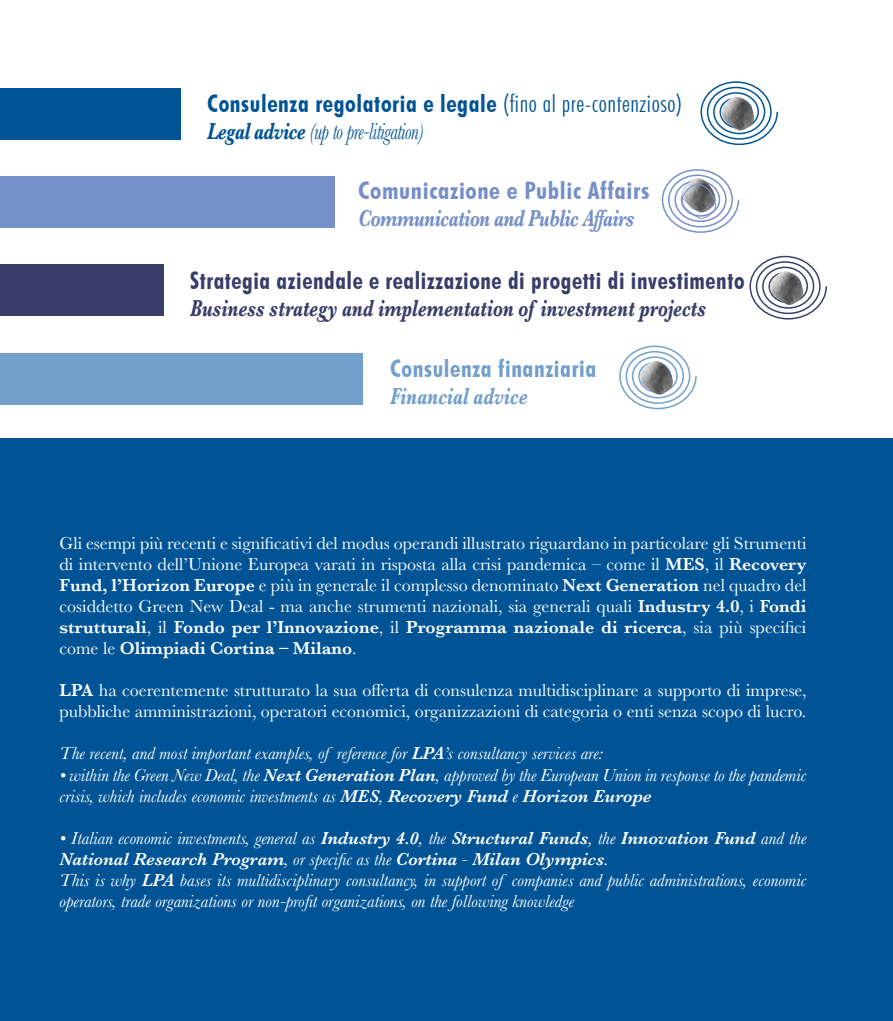
<style>
.page{position:relative;width:893px;height:1021px;background:#fff}
.page>*{position:absolute;margin:0;border:0;box-sizing:border-box;transform-origin:0 0}
.t1{font:700 condensed 24px "Futura BT";letter-spacing:.025em;color:#383d69}
.t2{font:italic 700 24px "Baskerville";color:#383d69;scale:.75 1}
.t3{font:700 condensed 24px "Futura BT";letter-spacing:.025em;color:#005496}
.t4{font:italic 24px "Baskerville";letter-spacing:-.025em;color:#005496;scale:.75 1}
.t5{font:italic 700 24px "Baskerville";letter-spacing:-.025em;color:#758fc9;scale:.75 1}
.t6{font:700 condensed 24px "Futura BT";letter-spacing:.025em;color:#758fc9;scale:1.05 1}
.t7{font:700 condensed 24px "Futura BT";letter-spacing:.025em;color:#739ecc}
.t8{font:italic 700 24px "Baskerville";color:#739ecc;scale:.75 1}
.t9{font:18px/21px "Baskerville";color:#fff;text-align:justify}
.t10{font:italic 18px/21px "Baskerville";color:#fff}
.s1{font-weight:300}
.s2{font-weight:700}
.s3{font-weight:600}
</style>
<div class="page">
<div style="left:0;top:88px;width:180px;height:51px;background:#005496"></div>
<div style="left:0;top:439px;width:893px;height:581px;background:#005496"></div>
<div style="left:0;top:176px;width:335px;height:52px;background:#7690c9"></div>
<div style="left:0;top:265px;width:164px;height:51px;background:#393d68"></div>
<div style="left:0;top:353px;width:363px;height:51px;background:#729fcc"></div>
<svg style="left:700px;top:81px;width:78px;height:64px"></svg>
<img style="left:721px;top:97px;width:33px;height:34px">
<svg style="left:662px;top:169px;width:77px;height:64px"></svg>
<svg style="left:749px;top:256px;width:78px;height:63px"></svg>
<img style="left:770px;top:271px;width:33px;height:34px">
<svg style="left:619px;top:345px;width:78px;height:64px"></svg>
<img style="left:640px;top:361px;width:33px;height:34px">
<h1 class="t3" style="left:207px;top:89px;width:476px">Consulenza regolatoria e legale <span class="s1">(fino al pre-contenzioso)</span></h1>
<h1 class="t4" style="left:207px;top:116px;width:291px"><span class="s2">Legal advice</span> (up to pre-litigation)</h1>
<h1 class="t6" style="left:358px;top:176px;width:279px">Comunicazione e Public Affairs</h1>
<h1 class="t5" style="left:358px;top:202px;width:370px">Communication and Public Affairs</h1>
<h1 class="t1" style="left:190px;top:266px;width:556px">Strategia aziendale e realizzazione di progetti di investimento</h1>
<h1 class="t2" style="left:190px;top:292px;width:689px">Business strategy and implementation of investment projects</h1>
<h1 class="t7" style="left:390px;top:353px;width:208px">Consulenza finanziaria</h1>
<h1 class="t8" style="left:390px;top:379px;width:185px">Financial advice</h1>
<p class="t9" style="left:60px;top:533px;width:748px">Gli esempi più recenti e significativi del modus operandi illustrato riguardano in particolare gli Strumenti di intervento dell’Unione Europea varati in risposta alla crisi pandemica – come il <span class="s3">MES</span>, il <span class="s3">Recovery Fund, l’Horizon Europe</span> e più in generale il complesso denominato <span class="s3">Next Generation</span> nel quadro del cosiddetto Green New Deal - ma anche strumenti nazionali, sia generali quali <span class="s3">Industry 4.0</span>, i <span class="s3">Fondi strutturali</span>, il <span class="s3">Fondo per l’Innovazione</span>, il <span class="s3">Programma nazionale di ricerca</span>, sia più specifici come le <span class="s3">Olimpiadi Cortina</span> <span class="s2">–</span> <span class="s3">Milano</span>.</p>
<p class="t9" style="left:60px;top:680px;width:748px"><span class="s3">LPA</span> ha coerentemente strutturato la sua offerta di consulenza multidisciplinare a supporto di imprese, pubbliche amministrazioni, operatori economici, organizzazioni di categoria o enti senza scopo di lucro.</p>
<p class="t10" style="left:60px;top:743px;width:545px">The recent, and most important examples, of reference for <span class="s3">LPA</span>’s consultancy services are:</p>
<p class="t10" style="left:60px;top:764px;width:748px">• within the Green New Deal, the <span class="s3">Next Generation Plan</span>, approved by the European Union in response to the pandemic crisis, which includes economic investments as <span class="s3">MES</span>, <span class="s3">Recovery Fund</span> e <span class="s3">Horizon Europe</span></p>
<p class="t10" style="left:60px;top:827px;width:748px">• Italian economic investments, general as <span class="s3">Industry 4.0</span>, the <span class="s3">Structural Funds</span>, the <span class="s3">Innovation Fund</span> and the <span class="s3">National Research Program</span>, or specific as the <span class="s3">Cortina</span> - <span class="s3">Milan Olympics</span>.<br>This is why <span class="s3">LPA</span> bases its multidisciplinary consultancy, in support of companies and public administrations, economic operators, trade organizations or non-profit organizations, on the following knowledge</p>
</div>
